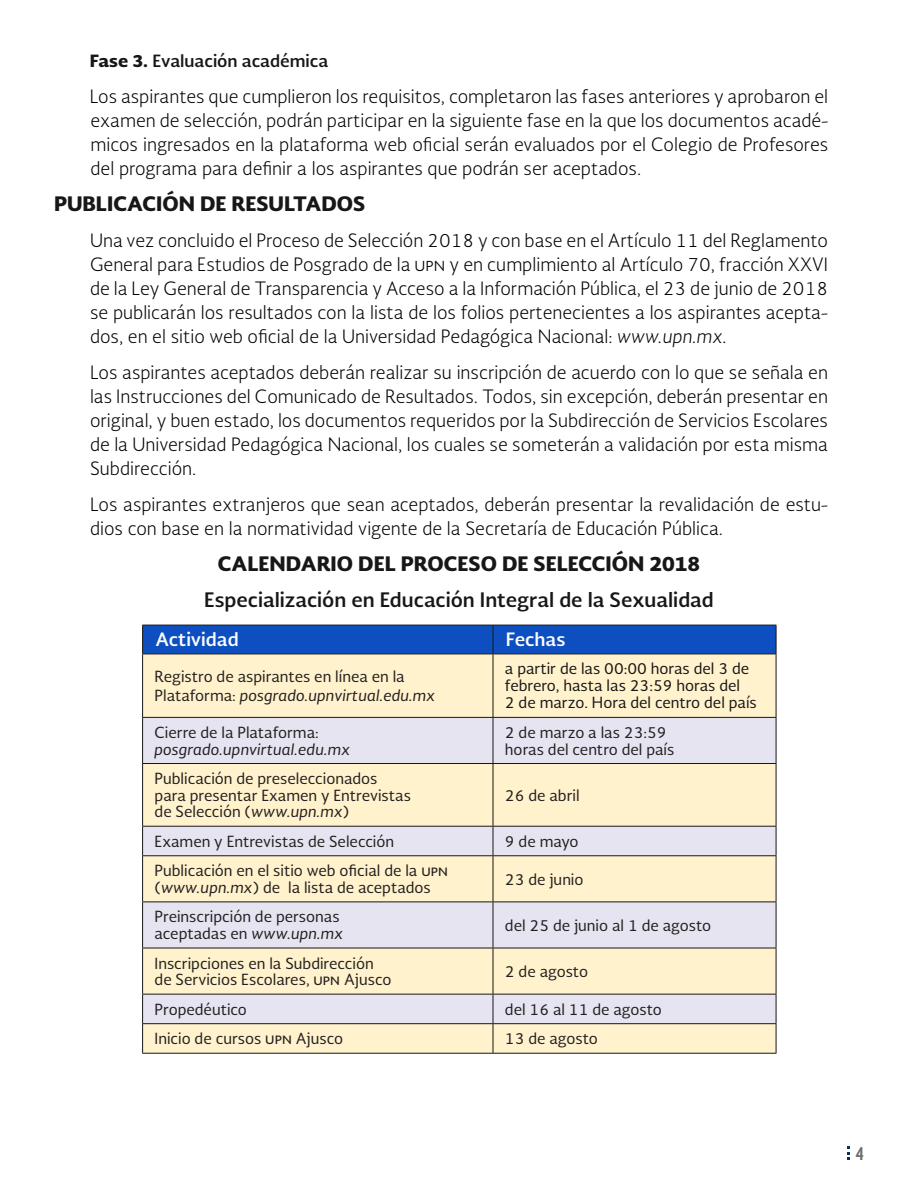
<style>
.page{position:relative;width:918px;height:1188px;background:#fff}
.page>*{position:absolute;margin:0;border:0;box-sizing:border-box;transform-origin:0 0}
.t1{font:900 19.5px "Soberana Sans";color:#181717}
.t2{font:700 19.5px "Soberana Sans";color:#181717}
.t3{font:300 18px/24px "Soberana Sans";color:#000;text-align:justify}
.t4{font:700 18px "Soberana Sans";color:#fffefd}
.t5{font:700 18px "Soberana Sans Condensed";color:#6c6d70}
.t6{font:700 16.5px "Soberana Sans";color:#181717}
.t7{font:15px/16.6px "Soberana Sans";color:#231f20}
.t8{font:15px/17px "Soberana Sans";color:#181717}
.t9{font:italic 15px "Soberana Sans";color:#231f20}
.s1{font-weight:900}
.s2{font-style:italic}
</style>
<div class="page">
<svg style="left:847px;top:1146px;width:3px;height:14px"></svg>
<div style="left:143px;top:655px;width:633px;height:398px;background:#fff2cc"></div>
<svg style="left:143px;top:718px;width:633px;height:305px;background:#f0e9db"></svg>
<svg style="left:142px;top:625px;width:635px;height:29px;background:#0e4db8"></svg>
<hr style="left:142px;top:654px;width:1px;height:63px;background:#181717">
<hr style="left:493px;top:654px;width:1px;height:63px;background:#181717">
<hr style="left:776px;top:654px;width:1px;height:63px;background:#181717">
<hr style="left:142px;top:717px;width:351px;height:1px;background:#181717">
<hr style="left:142px;top:718px;width:1px;height:45px;background:#181717">
<hr style="left:493px;top:717px;width:283px;height:1px;background:#181717">
<hr style="left:493px;top:718px;width:1px;height:45px;background:#181717">
<hr style="left:776px;top:718px;width:1px;height:45px;background:#181717">
<hr style="left:142px;top:763px;width:351px;height:1px;background:#181717">
<hr style="left:142px;top:764px;width:1px;height:62px;background:#181717">
<hr style="left:493px;top:763px;width:283px;height:1px;background:#181717">
<hr style="left:493px;top:764px;width:1px;height:62px;background:#181717">
<hr style="left:776px;top:764px;width:1px;height:62px;background:#181717">
<hr style="left:142px;top:826px;width:351px;height:1px;background:#181717">
<svg style="left:142px;top:827px;width:1px;height:28px"></svg>
<hr style="left:493px;top:826px;width:283px;height:1px;background:#181717">
<svg style="left:493px;top:827px;width:1px;height:28px"></svg>
<svg style="left:776px;top:827px;width:1px;height:28px"></svg>
<hr style="left:142px;top:856px;width:1px;height:46px;background:#181717">
<hr style="left:142px;top:855px;width:351px;height:1px;background:#181717">
<hr style="left:493px;top:855px;width:283px;height:1px;background:#181717">
<hr style="left:493px;top:856px;width:1px;height:46px;background:#181717">
<hr style="left:776px;top:856px;width:1px;height:46px;background:#181717">
<hr style="left:142px;top:654px;width:351px;height:1px;background:#181717">
<hr style="left:493px;top:654px;width:283px;height:1px;background:#181717">
<hr style="left:142px;top:902px;width:1px;height:46px;background:#181717">
<hr style="left:142px;top:902px;width:351px;height:1px;background:#181717">
<hr style="left:493px;top:902px;width:283px;height:1px;background:#181717">
<hr style="left:493px;top:902px;width:1px;height:46px;background:#181717">
<hr style="left:776px;top:902px;width:1px;height:46px;background:#181717">
<hr style="left:142px;top:948px;width:1px;height:46px;background:#181717">
<hr style="left:142px;top:948px;width:351px;height:1px;background:#181717">
<hr style="left:493px;top:948px;width:283px;height:1px;background:#181717">
<hr style="left:493px;top:948px;width:1px;height:46px;background:#181717">
<hr style="left:776px;top:948px;width:1px;height:46px;background:#181717">
<hr style="left:142px;top:994px;width:351px;height:1px;background:#181717">
<hr style="left:493px;top:994px;width:283px;height:1px;background:#181717">
<svg style="left:142px;top:995px;width:1px;height:58px"></svg>
<hr style="left:142px;top:1023px;width:351px;height:1px;background:#181717">
<hr style="left:493px;top:1023px;width:283px;height:1px;background:#181717">
<svg style="left:493px;top:995px;width:1px;height:58px"></svg>
<svg style="left:776px;top:995px;width:1px;height:58px"></svg>
<hr style="left:142px;top:1053px;width:351px;height:1px;background:#181717">
<hr style="left:493px;top:1053px;width:283px;height:1px;background:#181717">
<p class="t6" style="left:90px;top:49px;width:240px"><span class="s1">Fase 3.</span> Evaluación académica</p>
<p class="t3" style="left:90px;top:84px;width:740px">Los aspirantes que cumplieron los requisitos, completaron las fases anteriores y aprobaron el examen de selección, podrán participar en la siguiente fase en la que los documentos acadé&shy;micos ingresados en la plataforma web oficial serán evaluados por el Colegio de Profesores del programa para definir a los aspirantes que podrán ser aceptados.</p>
<p class="t1" style="left:54px;top:190px;width:313px">PUBLICACIÓN DE RESULTADOS</p>
<p class="t3" style="left:90px;top:228px;width:740px">Una vez concluido el Proceso de Selección 2018 y con base en el Artículo 11 del Reglamento General para Estudios de Posgrado de la upn y en cumplimiento al Artículo 70, fracción XXVI de la Ley General de Transparencia y Acceso a la Información Pública, el 23 de junio de 2018 se publicarán los resultados con la lista de los folios pertenecientes a los aspirantes acepta&shy;dos, en el sitio web oficial de la Universidad Pedagógica Nacional: <span class="s2">www.upn.mx.</span></p>
<p class="t3" style="left:90px;top:360px;width:740px">Los aspirantes aceptados deberán realizar su inscripción de acuerdo con lo que se señala en las Instrucciones del Comunicado de Resultados. Todos, sin excepción, deberán presentar en original, y buen estado, los documentos requeridos por la Subdirección de Servicios Escolares de la Universidad Pedagógica Nacional, los cuales se someterán a validación por esta misma Subdirección.</p>
<p class="t3" style="left:90px;top:492px;width:740px">Los aspirantes extranjeros que sean aceptados, deberán presentar la revalidación de estu&shy;dios con base en la normatividad vigente de la Secretaría de Educación Pública.</p>
<p class="t1" style="left:218px;top:550px;width:484px">CALENDARIO DEL PROCESO DE SELECCIÓN 2018</p>
<p class="t2" style="left:204px;top:586px;width:511px">Especialización en Educación Integral de la Sexualidad</p>
<p class="t4" style="left:155px;top:628px;width:85px">Actividad</p>
<p class="t4" style="left:506px;top:628px;width:61px">Fechas</p>
<p class="t7" style="left:155px;top:666px;width:282px;line-height:19.5px">Registro de aspirantes en línea en la<br>Plataforma: <span class="s2">posgrado.upnvirtual.edu.mx</span></p>
<p class="t8" style="left:505px;top:660px;width:253px">a partir de las 00:00 horas del 3 de febrero, hasta las 23:59 horas del<br>2 de marzo. Hora del centro del país</p>
<p class="t7" style="left:155px;top:724px;width:166px">Cierre de la Plataforma:</p>
<p class="t9" style="left:155px;top:739px;width:197px">posgrado.upnvirtual.edu.mx</p>
<p class="t7" style="left:505px;top:724px;width:171px">2 de marzo a las 23:59 horas del centro del país</p>
<p class="t7" style="left:155px;top:770px;width:258px">Publicación de preseleccionados para presentar Examen y Entrevistas de Selección (<span class="s2">www.upn.mx</span>)</p>
<p class="t7" style="left:505px;top:786px;width:76px">26 de abril</p>
<p class="t7" style="left:155px;top:832px;width:241px">Examen y Entrevistas de Selección</p>
<p class="t7" style="left:505px;top:832px;width:75px">9 de mayo</p>
<p class="t7" style="left:155px;top:862px;width:295px">Publicación en el sitio web oficial de la upn (<span class="s2">www.upn.mx</span>) de la lista de aceptados</p>
<p class="t7" style="left:505px;top:870px;width:80px">23 de junio</p>
<p class="t7" style="left:155px;top:908px;width:190px">Preinscripción de personas aceptadas en <span class="s2">www.upn.mx</span></p>
<p class="t7" style="left:505px;top:916px;width:208px">del 25 de junio al 1 de agosto</p>
<p class="t7" style="left:155px;top:954px;width:238px">Inscripciones en la Subdirección de Servicios Escolares, upn Ajusco</p>
<p class="t7" style="left:505px;top:963px;width:85px">2 de agosto</p>
<p class="t7" style="left:155px;top:1000px;width:94px">Propedéutico</p>
<p class="t7" style="left:505px;top:1000px;width:158px">del 16 al 11 de agosto</p>
<p class="t7" style="left:155px;top:1030px;width:190px">Inicio de cursos upn Ajusco</p>
<p class="t7" style="left:505px;top:1030px;width:94px">13 de agosto</p>
<p class="t5" style="left:856px;top:1141px;width:10px">4</p>
</div>
